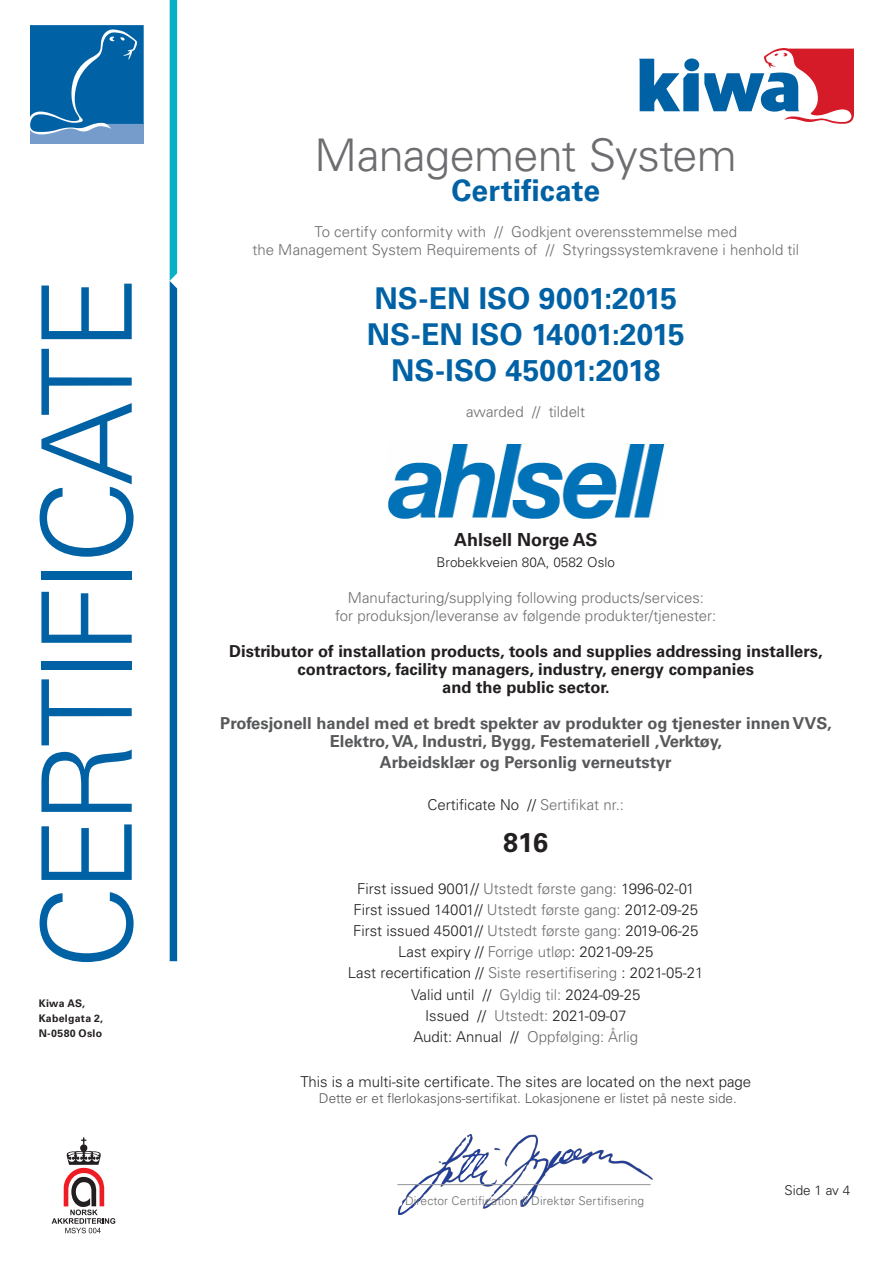
<style>
.page{position:relative;width:893px;height:1263px;background:#fff}
.page>*{position:absolute;margin:0;border:0;box-sizing:border-box;transform-origin:0 0}
.certificate_title{font:300 45px "Univers LT Std";letter-spacing:-.015em;color:#6c6d70}
.certificate{font:700 30px "Univers LT Std";color:#0062a5}
.t1{font:700 27px "Univers LT Std";color:#231f20}
.t2{font:700 18px "Univers LT Std";color:#231f20}
.t3{font:700 16.5px/18px "Univers LT Std";color:#57585a;text-align:center}
.t4{font:700 16.5px/18px "Univers LT Std";color:#231f20;text-align:center}
.t5{font:300 15px "Univers LT Std";color:#231f20}
.explanation_text{font:300 15px "Univers LT Std";color:#6c6d70}
.t6{font:300 13.5px "Univers LT Std";color:#57585a}
.t7{font:300 13.5px "Univers LT Std";color:#231f20}
.t8{font:300 12px "Univers LT Std";letter-spacing:.01em;color:#6c6d70}
.t9{font:700 10.5px/15px "Univers LT Std";letter-spacing:.03em;color:#231f20}
.s1{color:#6c6d70}
.s2{color:#231f20}
</style>
<div class="page">
<svg style="left:639px;top:48px;width:215px;height:76px"></svg>
<div style="left:684px;top:58px;width:15px;height:13px;background:#0062a5;border-radius:50%"></div>
<div style="left:30px;top:124px;width:114px;height:20px;background:#759cca"></div>
<svg style="left:30px;top:25px;width:114px;height:110px"></svg>
<svg style="left:170px;top:0;width:7px;height:961px"></svg>
<svg style="left:40px;top:892px;width:94px;height:70px"></svg>
<svg style="left:41px;top:824px;width:91px;height:56px"></svg>
<svg style="left:41px;top:679px;width:91px;height:133px"></svg>
<div style="left:41px;top:661px;width:91px;height:8px;background:#0062a5"></div>
<svg style="left:41px;top:592px;width:91px;height:51px"></svg>
<div style="left:41px;top:571px;width:91px;height:9px;background:#0062a5"></div>
<svg style="left:40px;top:349px;width:94px;height:208px"></svg>
<svg style="left:41px;top:284px;width:91px;height:55px"></svg>
<svg style="left:52px;top:1137px;width:63px;height:96px"></svg>
<img style="left:399px;top:1134px;width:254px;height:80px">
<hr style="left:397px;top:1184px;width:253px;height:1px;background:#939598">
<img style="left:388px;top:444px;width:276px;height:75px">
<p class="t9" style="left:39px;top:995px;width:66px">Kiwa AS,<br>Kabelgata 2,<br>N-0580 Oslo</p>
<p class="certificate_title" style="left:315px;top:128px;width:424px">Management System</p>
<p class="certificate" style="left:451px;top:173px;width:150px">Certificate</p>
<p class="explanation_text" style="left:314px;top:222px;width:424px">To certify conformity with // Godkjent overensstemmelse med</p>
<p class="explanation_text" style="left:252px;top:240px;width:548px">the Management System Requirements of // Styringssystemkravene i henhold til</p>
<p class="certificate" style="left:374px;top:281px;width:304px">NS-EN ISO 9001:2015</p>
<p class="certificate" style="left:367px;top:317px;width:319px">NS-EN ISO 14001:2015</p>
<p class="certificate" style="left:391px;top:353px;width:271px">NS-ISO 45001:2018</p>
<p class="explanation_text" style="left:466px;top:402px;width:120px">awarded // tildelt</p>
<p class="t2" style="left:454px;top:529px;width:145px">Ahlsell Norge AS</p>
<p class="t7" style="left:437px;top:554px;width:180px">Brobekkveien 80A, 0582 Oslo</p>
<p class="explanation_text" style="left:348px;top:589px;width:358px">Manufacturing/supplying following products/services:</p>
<p class="explanation_text" style="left:335px;top:607px;width:383px">for produksjon/leveranse av følgende produkter/tjenester:</p>
<p class="t4" style="left:229px;top:643px;width:595px">Distributor of installation products, tools and supplies addressing installers, contractors, facility managers, industry, energy companies</p>
<p class="t4" style="left:442px;top:679px;width:169px">and the public sector.</p>
<p class="t3" style="left:220px;top:715px;width:613px">Profesjonell handel med et bredt spekter av produkter og tjenester innen VVS,<br>Elektro, VA, Industri, Bygg, Festemateriell ,Verktøy,</p>
<p class="t3" style="left:380px;top:754px;width:293px">Arbeidsklær og Personlig verneutstyr</p>
<p class="t5" style="left:428px;top:796px;width:198px">Certificate No // <span class="s1">Sertifikat nr.:</span></p>
<p class="t1" style="left:503px;top:827px;width:47px">816</p>
<p class="t5" style="left:357px;top:880px;width:339px">First issued 9001// <span class="s1">Utstedt første gang:</span> 1996-02-01</p>
<p class="t5" style="left:353px;top:901px;width:346px">First issued 14001// <span class="s1">Utstedt første gang:</span> 2012-09-25</p>
<p class="t5" style="left:353px;top:922px;width:347px">First issued 45001// <span class="s1">Utstedt første gang:</span> 2019-06-25</p>
<p class="t5" style="left:398px;top:943px;width:257px">Last expiry // <span class="s1">Forrige utløp</span>: 2021-09-25</p>
<p class="t5" style="left:348px;top:964px;width:357px">Last recertification // <span class="s1">Siste resertifisering</span> : 2021-05-21</p>
<p class="t5" style="left:411px;top:985px;width:231px">Valid until // <span class="s1">Gyldig til:</span> 2024-09-25</p>
<p class="t5" style="left:425px;top:1006px;width:203px">Issued // <span class="s1">Utstedt:</span> 2021-09-07</p>
<p class="explanation_text" style="left:414px;top:1027px;width:226px"><span class="s2">Audit: Annual //</span> Oppfølging: Årlig</p>
<p class="t5" style="left:300px;top:1072px;width:452px">This is a multi-site certificate. The sites are located on the next page</p>
<p class="t6" style="left:319px;top:1090px;width:419px">Dette er et flerlokasjons-sertifikat. Lokasjonene er listet på neste side.</p>
<p class="t8" style="left:405px;top:1194px;width:241px">Director Certification // Direktør Sertifisering</p>
<p class="t7" style="left:784px;top:1182px;width:67px">Side 1 av 4</p>
</div>
